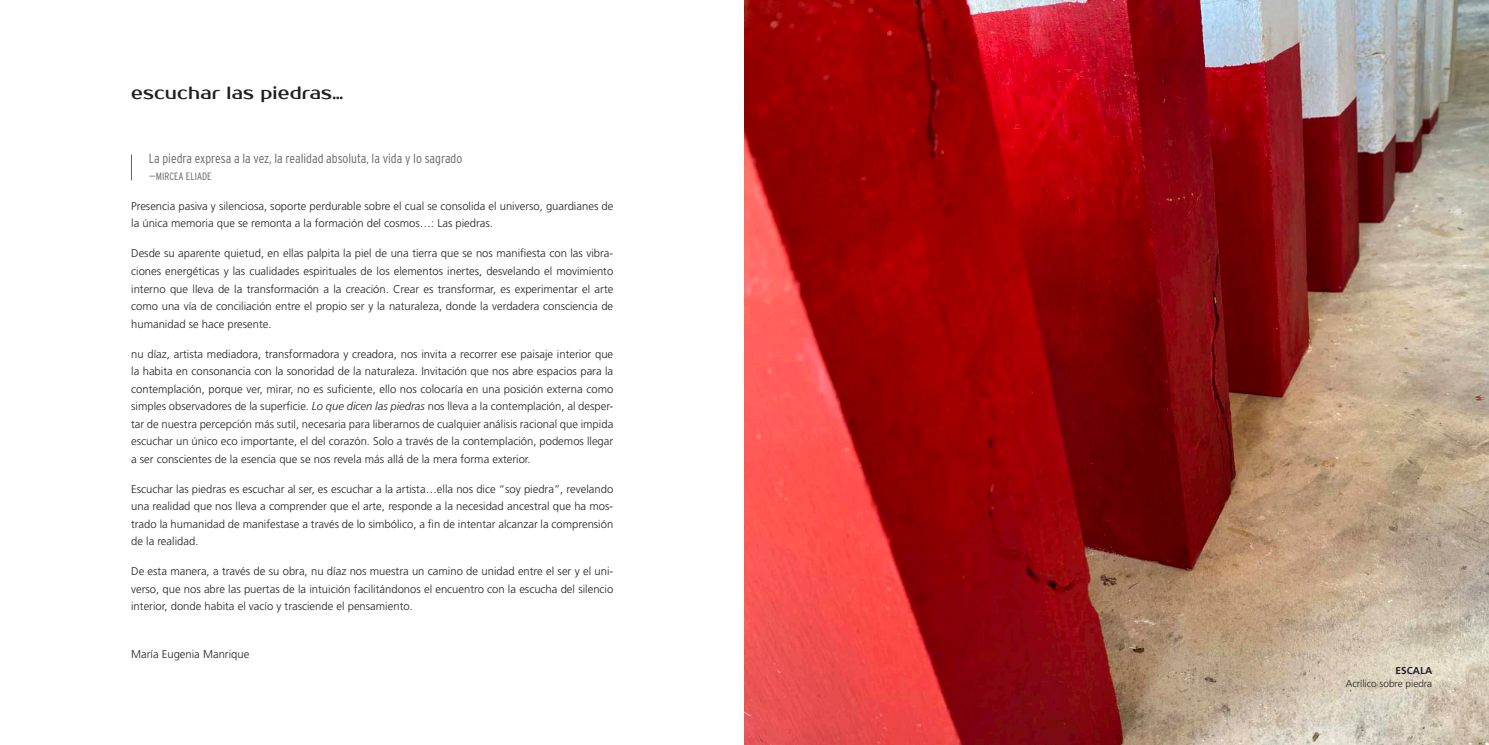
<style>
.page{position:relative;width:1489px;height:745px;background:#fff}
.page>*{position:absolute;margin:0;border:0;box-sizing:border-box;transform-origin:0 0}
.t1{font:17.5px "Prosto";letter-spacing:.01em;color:#231f20}
.t2{font:13.12px "Geo Int Lig Con";color:#636366}
.t3{font:300 11.25px/17.5px "Frutiger";color:#231f20;text-align:justify}
.t4{font:10.62px "Geo Int Lig Con";color:#636366}
.t5{font:300 10px/13.1px "Frutiger";color:#231f20;text-align:right}
.s1{font-style:italic}
.s2{font-weight:700}
</style>
<div class="page">
<img style="left:744px;top:0;width:744px;height:744px">
<svg style="left:131px;top:154px;width:1px;height:26px"></svg>
<p class="t1" style="left:131px;top:83px;width:214px">escuchar las piedras…</p>
<p class="t2" style="left:149px;top:151px;width:315px">La piedra expresa a la vez, la realidad absoluta, la vida y lo sagrado</p>
<p class="t4" style="left:149px;top:170px;width:64px">—MIRCEA ELIADE</p>
<p class="t3" style="left:131px;top:197px;width:483px">Presencia pasiva y silenciosa, soporte perdurable sobre el cual se consolida el universo, guardianes de la única memoria que se remonta a la formación del cosmos…: Las piedras.</p>
<p class="t3" style="left:131px;top:244px;width:483px">Desde su aparente quietud, en ellas palpita la piel de una tierra que se nos manifiesta con las vibra&shy;ciones energéticas y las cualidades espirituales de los elementos inertes, desvelando el movimiento interno que lleva de la transformación a la creación. Crear es transformar, es experimentar el arte como una vía de conciliación entre el propio ser y la naturaleza, donde la verdadera consciencia de humanidad se hace presente.</p>
<p class="t3" style="left:131px;top:345px;width:483px">nu díaz, artista mediadora, transformadora y creadora, nos invita a recorrer ese paisaje interior que la habita en consonancia con la sonoridad de la naturaleza. Invitación que nos abre espacios para la contemplación, porque ver, mirar, no es suficiente, ello nos colocaría en una posición externa como simples observadores de la superficie. <span class="s1">Lo que dicen las piedras</span> nos lleva a la contemplación, al desper&shy;tar de nuestra percepción más sutil, necesaria para liberarnos de cualquier análisis racional que impida escuchar un único eco importante, el del corazón. Solo a través de la contemplación, podemos llegar a ser conscientes de la esencia que se nos revela más allá de la mera forma exterior.</p>
<p class="t3" style="left:131px;top:480px;width:483px">Escuchar las piedras es escuchar al ser, es escuchar a la artista…ella nos dice “soy piedra”, revelando una realidad que nos lleva a comprender que el arte, responde a la necesidad ancestral que ha mos&shy;trado la humanidad de manifestase a través de lo simbólico, a fin de intentar alcanzar la comprensión de la realidad.</p>
<p class="t3" style="left:131px;top:562px;width:483px">De esta manera, a través de su obra, nu díaz nos muestra un camino de unidad entre el ser y el uni&shy;verso, que nos abre las puertas de la intuición facilitándonos el encuentro con la escucha del silencio interior, donde habita el vacío y trasciende el pensamiento.</p>
<p class="t3" style="left:131px;top:645px;width:120px">María Eugenia Manrique</p>
<p class="t5" style="left:1345px;top:663px;width:88px"><span class="s2">ESCALA<br></span>Acrílico sobre piedra</p>
</div>
